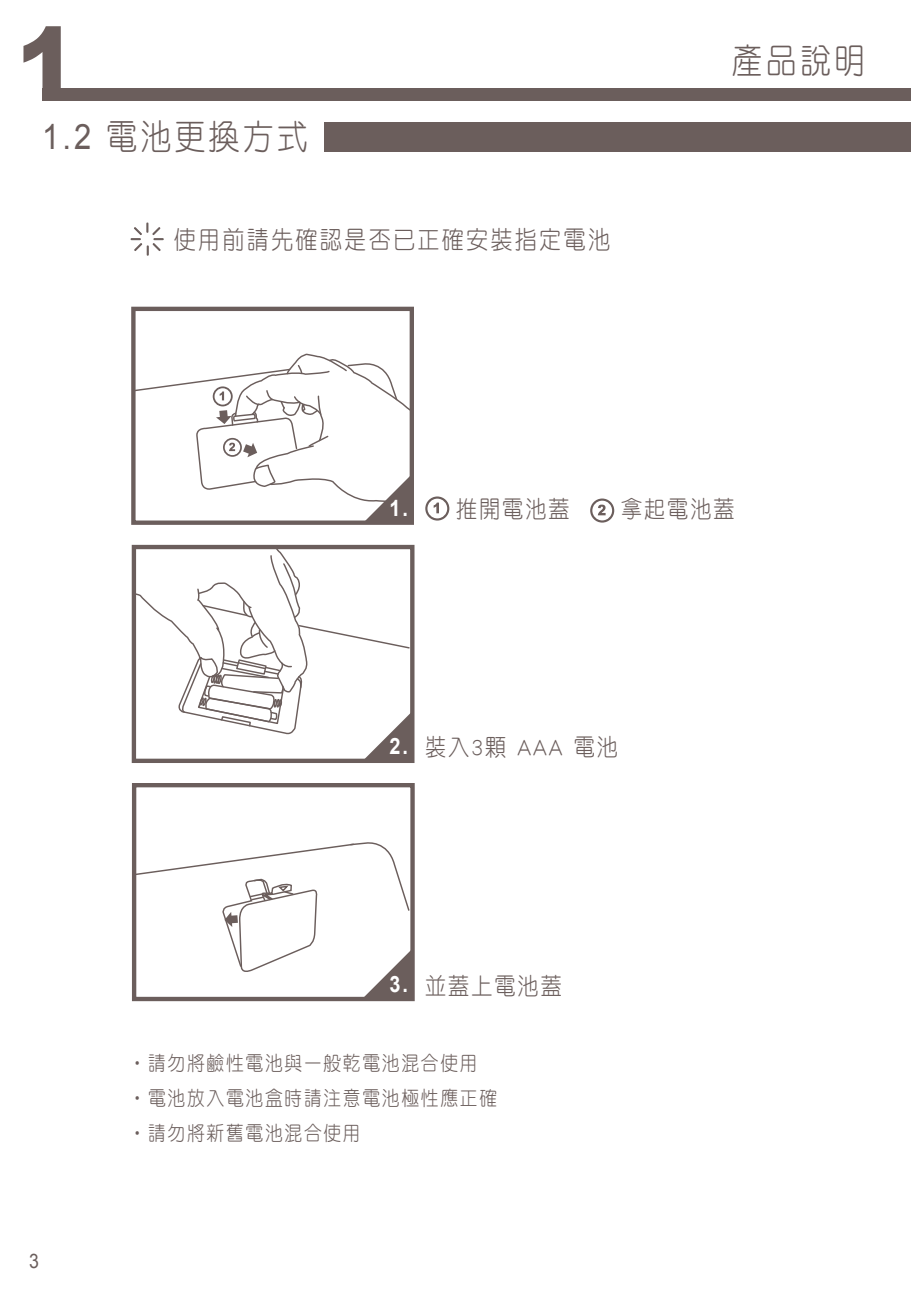
<style>
.page{position:relative;width:911px;height:1290px;background:#fff}
.page>*{position:absolute;margin:0;border:0;box-sizing:border-box;transform-origin:0 0}
.t1{font:35px "DF Yuan Lt HK BF";letter-spacing:.1em;color:#6b5e5c;scale:.89 1}
.t2{font:25px "DF Yuan Lt HK BF";letter-spacing:.1em;color:#6b5e5c;scale:.89 1}
.t3{font:23.75px "DF Yuan Lt HKP BF";letter-spacing:.1em;color:#6b5e5c;scale:.89 1}
.t4{font:700 22.5px "Arial";color:#fff;scale:.89 1}
.t5{font:20px "DF Yuan Lt HK BF";letter-spacing:.1em;color:#6b5e5c;scale:.89 1}
.t6{font:20px "Arial";color:#6b5e5c;scale:.89 1}
.s1{font-family:"Arial"}
</style>
<div class="page">
<svg style="left:130px;top:222px;width:34px;height:34px"></svg>
<svg style="left:153px;top:244px;width:7px;height:7px"></svg>
<div style="left:153px;top:243px;width:7px;height:8px;border:1px solid #6b5e5c"></div>
<svg style="left:135px;top:244px;width:7px;height:7px"></svg>
<div style="left:134px;top:243px;width:8px;height:8px;border:1px solid #6b5e5c"></div>
<div style="left:132px;top:783px;width:283px;height:218px;border:4px solid #6b5e5c"></div>
<div style="left:132px;top:545px;width:282px;height:218px;border:4px solid #6b5e5c"></div>
<div style="left:131px;top:307px;width:283px;height:218px;border:4px solid #6b5e5c"></div>
<svg style="left:425px;top:496px;width:24px;height:24px"></svg>
<svg style="left:590px;top:498px;width:24px;height:25px"></svg>
<svg style="left:23px;top:26px;width:38px;height:63px"></svg>
<div style="left:42px;top:89px;width:869px;height:12px;background:#6b5e5c"></div>
<div style="left:324px;top:123px;width:587px;height:29px;background:#6b5e5c"></div>
<svg style="left:132px;top:354px;width:282px;height:168px"></svg>
<svg style="left:133px;top:546px;width:278px;height:214px"></svg>
<svg style="left:134px;top:832px;width:277px;height:165px"></svg>
<h1 class="t1" style="left:42px;top:119px;width:300px"><span class="s1">1.2</span> 電池更換方式</h1>
<p class="t2" style="left:174px;top:227px;width:492px">使用前請先確認是否已正確安裝指定電池</p>
<h1 class="t1" style="left:732px;top:43px;width:151px">產品說明</h1>
<p class="t4" style="left:389px;top:493px;width:22px">1.</p>
<p class="t3" style="left:456px;top:497px;width:129px">推開電池蓋</p>
<p class="t3" style="left:621px;top:496px;width:129px">拿起電池蓋</p>
<p class="t4" style="left:389px;top:731px;width:22px">2.</p>
<p class="t3" style="left:425px;top:735px;width:218px">裝入3顆 AAA 電池</p>
<p class="t4" style="left:389px;top:968px;width:22px">3.</p>
<p class="t3" style="left:425px;top:973px;width:155px">並蓋上電池蓋</p>
<p class="t5" style="left:128px;top:1052px;width:394px">‧請勿將鹼性電池與一般乾電池混合使用</p>
<p class="t5" style="left:128px;top:1087px;width:416px">‧電池放入電池盒時請注意電池極性應正確</p>
<p class="t6" style="left:29px;top:1247px;width:13px">3</p>
<p class="t5" style="left:128px;top:1122px;width:262px">‧請勿將新舊電池混合使用</p>
</div>
